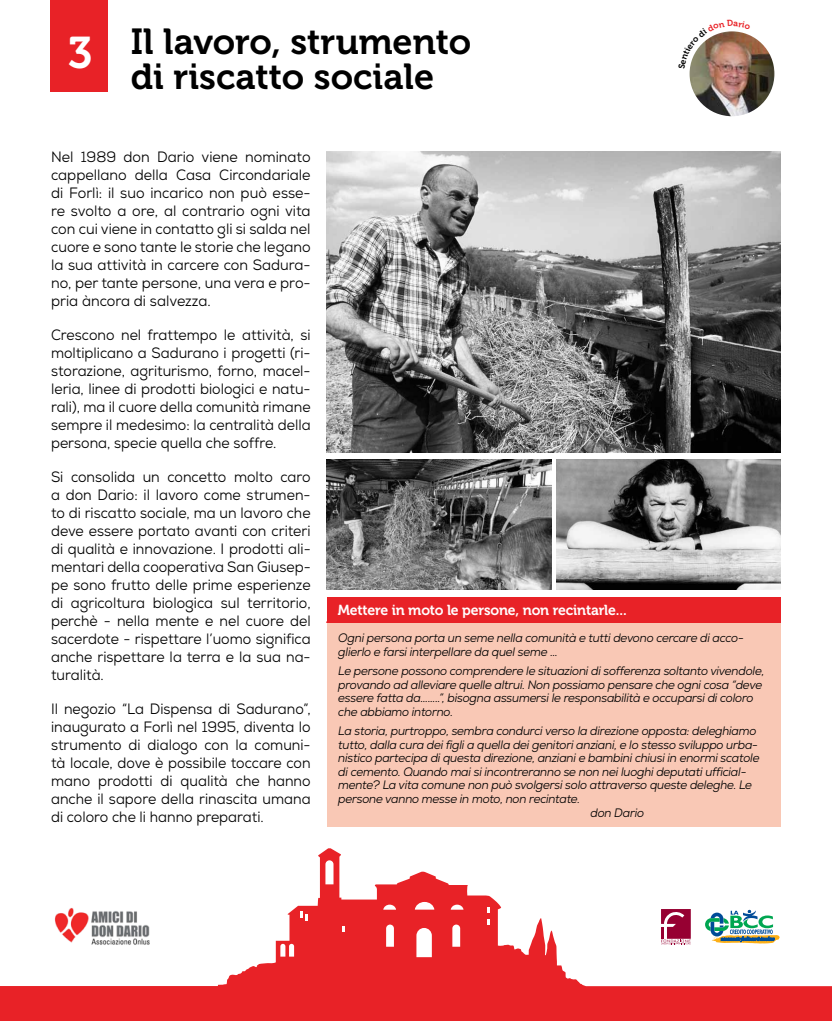
<style>
.page{position:relative;width:832px;height:1021px;background:#fff}
.page>*{position:absolute;margin:0;border:0;box-sizing:border-box;transform-origin:0 0}
.t1{font:44.2px "Museo 700";color:#fff}
.t2{font:36px/35.6px "Museo 700";color:#000}
.t3{font:15px/18px "Nexa";color:#000;text-align:justify;scale:.94 1}
.t4{font:15px/18px "Nexa";color:#000;text-align:justify;scale:.95 1}
.t5{font:14.4px "Museo 700";letter-spacing:-.01em;color:#fff}
.t6{font:italic 12.2px/13.6px "Nexa";letter-spacing:-.02em;color:#000;scale:.96 1}
</style>
<div class="page">
<svg style="left:0;top:848px;width:831px;height:172px"></svg>
<svg style="left:300px;top:911px;width:7px;height:9px"></svg>
<svg style="left:342px;top:925px;width:3px;height:6px"></svg>
<svg style="left:486px;top:919px;width:3px;height:5px"></svg>
<svg style="left:487px;top:907px;width:2px;height:6px"></svg>
<svg style="left:415px;top:901px;width:19px;height:8px"></svg>
<svg style="left:383px;top:904px;width:13px;height:5px"></svg>
<svg style="left:450px;top:904px;width:13px;height:5px"></svg>
<svg style="left:280px;top:943px;width:14px;height:13px"></svg>
<svg style="left:386px;top:924px;width:8px;height:22px"></svg>
<svg style="left:452px;top:924px;width:8px;height:22px"></svg>
<svg style="left:416px;top:927px;width:16px;height:30px"></svg>
<svg style="left:325px;top:860px;width:8px;height:24px"></svg>
<div style="left:50px;top:0;width:57px;height:92px;background:#e82227"></div>
<img style="left:689px;top:31px;width:85px;height:85px;border-radius:42px">
<img style="left:50px;top:905px;width:104px;height:43px">
<svg style="left:705px;top:909px;width:74px;height:34px"></svg>
<svg style="left:661px;top:909px;width:30px;height:35px"></svg>
<img style="left:326px;top:151px;width:454px;height:301px">
<div style="left:327px;top:597px;width:453px;height:229px;background:#f9c8b5"></div>
<div style="left:327px;top:597px;width:453px;height:25px;background:#e82227"></div>
<img style="left:327px;top:459px;width:224px;height:131px">
<img style="left:556px;top:459px;width:224px;height:131px">
<svg style="left:689px;top:31px;width:61px;height:38px"></svg>
<h1 class="t1" style="left:68px;top:28px;width:26px">3</h1>
<h2 class="t2" style="left:131px;top:24px;width:342px">Il lavoro, strumento di riscatto sociale</h2>
<p class="t4" style="left:51px;top:147px;width:275px">Nel 1989 don Dario viene nominato cappellano della Casa Circondariale di Forlì: il suo incarico non può esse&shy;re svolto a ore, al contrario ogni vita con cui viene in contatto gli si salda nel cuore e sono tante le storie che legano la sua attività in carcere con Sadura&shy;no, per tante persone, una vera e pro&shy;pria àncora di salvezza.</p>
<p class="t3" style="left:51px;top:325px;width:278px">Crescono nel frattempo le attività, si moltiplicano a Sadurano i progetti (ri&shy;storazione, agriturismo, forno, macel&shy;leria, linee di prodotti biologici e natu&shy;rali), ma il cuore della comunità rimane sempre il medesimo: la centralità della persona, specie quella che soffre.</p>
<p class="t3" style="left:51px;top:467px;width:278px">Si consolida un concetto molto caro a don Dario: il lavoro come strumen&shy;to di riscatto sociale, ma un lavoro che deve essere portato avanti con criteri di qualità e innovazione. I prodotti ali&shy;mentari della cooperativa San Giusep&shy;pe sono frutto delle prime esperienze di agricoltura biologica sul territorio, perchè - nella mente e nel cuore del sacerdote - rispettare l’uomo significa anche rispettare la terra e la sua na&shy;turalità.</p>
<p class="t3" style="left:51px;top:699px;width:278px">Il negozio “La Dispensa di Sadurano”, inaugurato a Forlì nel 1995, diventa lo strumento di dialogo con la comuni&shy;tà locale, dove è possibile toccare con mano prodotti di qualità che hanno anche il sapore della rinascita umana di coloro che li hanno preparati.</p>
<p class="t5" style="left:338px;top:602px;width:290px">Mettere in moto le persone, non recintarle...</p>
<p class="t6" style="left:338px;top:630px;width:424px;line-height:13.9px">Ogni persona porta un seme nella comunità e tutti devono cercare di acco&shy;glierlo e farsi interpellare da quel seme ...</p>
<p class="t6" style="left:338px;top:664px;width:445px">Le persone possono comprendere le situazioni di sofferenza soltanto vivendole, provando ad alleviare quelle altrui. Non possiamo pensare che ogni cosa “deve essere fatta da........”, bisogna assumersi le responsabilità e occuparsi di coloro che abbiamo intorno.</p>
<p class="t6" style="left:338px;top:724px;width:437px">La storia, purtroppo, sembra condurci verso la direzione opposta: deleghiamo</p>
<p class="t6" style="left:338px;top:737px;width:438px">tutto, dalla cura dei figli a quella dei genitori anziani, e lo stesso sviluppo urba-</p>
<p class="t6" style="left:338px;top:751px;width:440px">nistico partecipa di questa direzione, anziani e bambini chiusi in enormi scatole</p>
<p class="t6" style="left:338px;top:764px;width:426px">di cemento. Quando mai si incontreranno se non nei luoghi deputati ufficial-</p>
<p class="t6" style="left:338px;top:778px;width:432px">mente? La vita comune non può svolgersi solo attraverso queste deleghe. Le</p>
<p class="t6" style="left:338px;top:791px;width:253px">persone vanno messe in moto, non recintate.</p>
<p class="t6" style="left:590px;top:805px;width:57px">don Dario</p>
</div>
